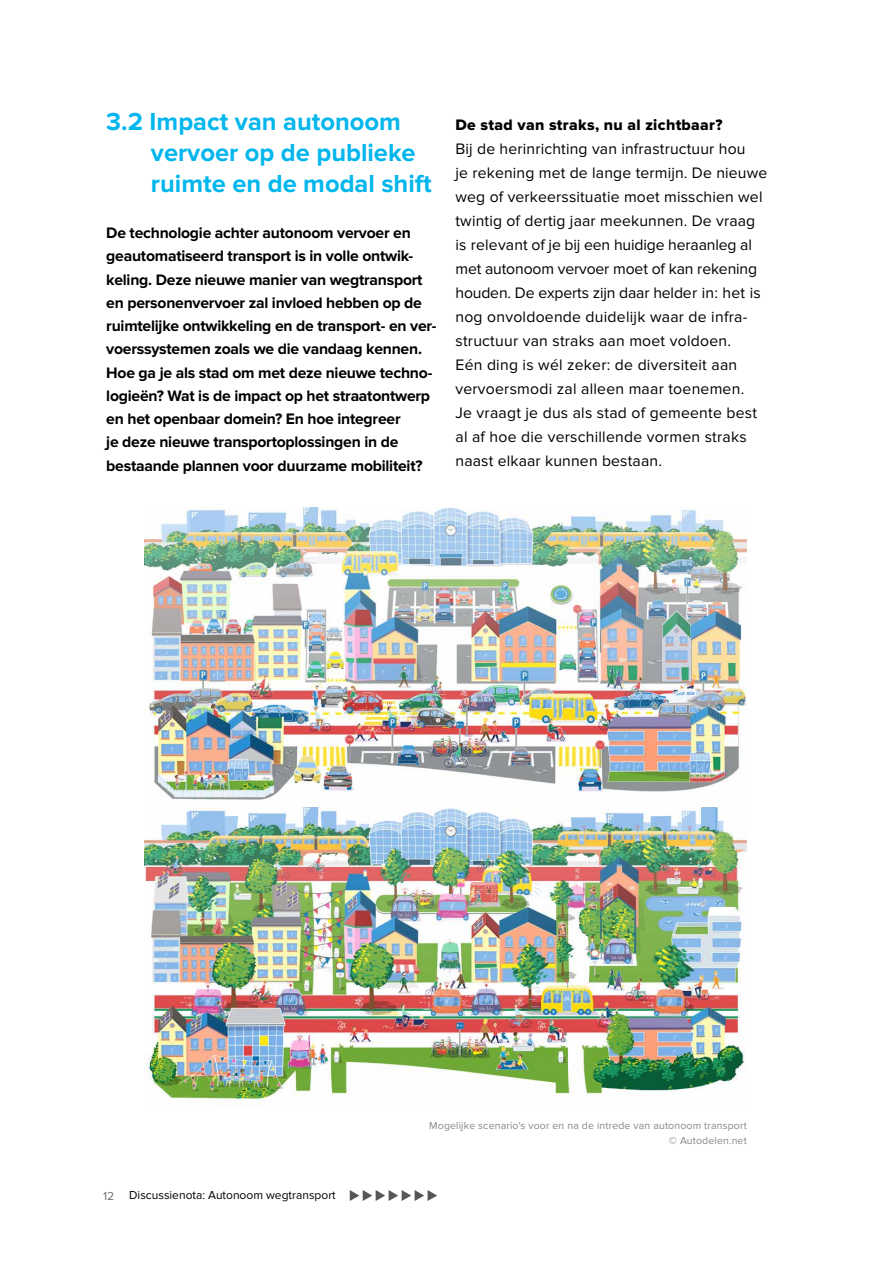
<style>
.page{position:relative;width:893px;height:1263px;background:#fff}
.page>*{position:absolute;margin:0;border:0;box-sizing:border-box;transform-origin:0 0}
.t1{font:700 25.5px/30.6px "Proxima Nova";color:#00b6ed}
.t2{font:15.75px/24px "Proxima Nova";letter-spacing:.01em;color:#000}
.t3{font:700 15.75px/23.2px "Proxima Nova";letter-spacing:-.015em;color:#000}
.t4{font:15.75px "Proxima Nova Extrabld";letter-spacing:.02em;color:#000}
.t5{font:12px "Proxima Nova";color:#000}
.t6{font:12px "Proxima Nova";color:#706f6f}
.t7{font:10.5px/15px "Proxima Nova";letter-spacing:.015em;color:#878787;text-align:right}
</style>
<div class="page">
<img style="left:145px;top:508px;width:602px;height:597px">
<svg style="left:350px;top:1190px;width:87px;height:11px"></svg>
<h1 class="t1" style="left:151px;top:107px;width:282px;text-indent:-45px">3.2 Impact van autonoom vervoer op de publieke ruimte en de modal shift</h1>
<p class="t3" style="left:106px;top:221px;width:332px">De technologie achter autonoom vervoer en geautomatiseerd transport is in volle ontwik&shy;keling. Deze nieuwe manier van wegtransport en personenvervoer zal invloed hebben op de ruimtelijke ontwikkeling en de transport- en ver&shy;voerssystemen zoals we die vandaag kennen.<br>Hoe ga je als stad om met deze nieuwe techno&shy;logieën? Wat is de impact op het straatontwerp en het openbaar domein? En hoe integreer<br>je deze nieuwe transportoplossingen in de bestaande plannen voor duurzame mobiliteit?</p>
<p class="t4" style="left:455px;top:116px;width:269px">De stad van straks, nu al zichtbaar?</p>
<p class="t2" style="left:455px;top:137px;width:313px">Bij de herinrichting van infrastructuur hou<br>je rekening met de lange termijn. De nieuwe weg of verkeerssituatie moet misschien wel twintig of dertig jaar meekunnen. De vraag is relevant of je bij een huidige heraanleg al met autonoom vervoer moet of kan rekening houden. De experts zijn daar helder in: het is nog onvoldoende duidelijk waar de infra&shy;structuur van straks aan moet voldoen.<br>Eén ding is wél zeker: de diversiteit aan vervoersmodi zal alleen maar toenemen.<br>Je vraagt je dus als stad of gemeente best al af hoe die verschillende vormen straks naast elkaar kunnen bestaan.</p>
<p class="t6" style="left:103px;top:1189px;width:13px">12</p>
<p class="t5" style="left:129px;top:1188px;width:208px">Discussienota: Autonoom wegtransport</p>
<p class="t7" style="left:429px;top:1118px;width:319px">Mogelijke scenario's voor en na de intrede van autonoom transport © Autodelen.net</p>
</div>
